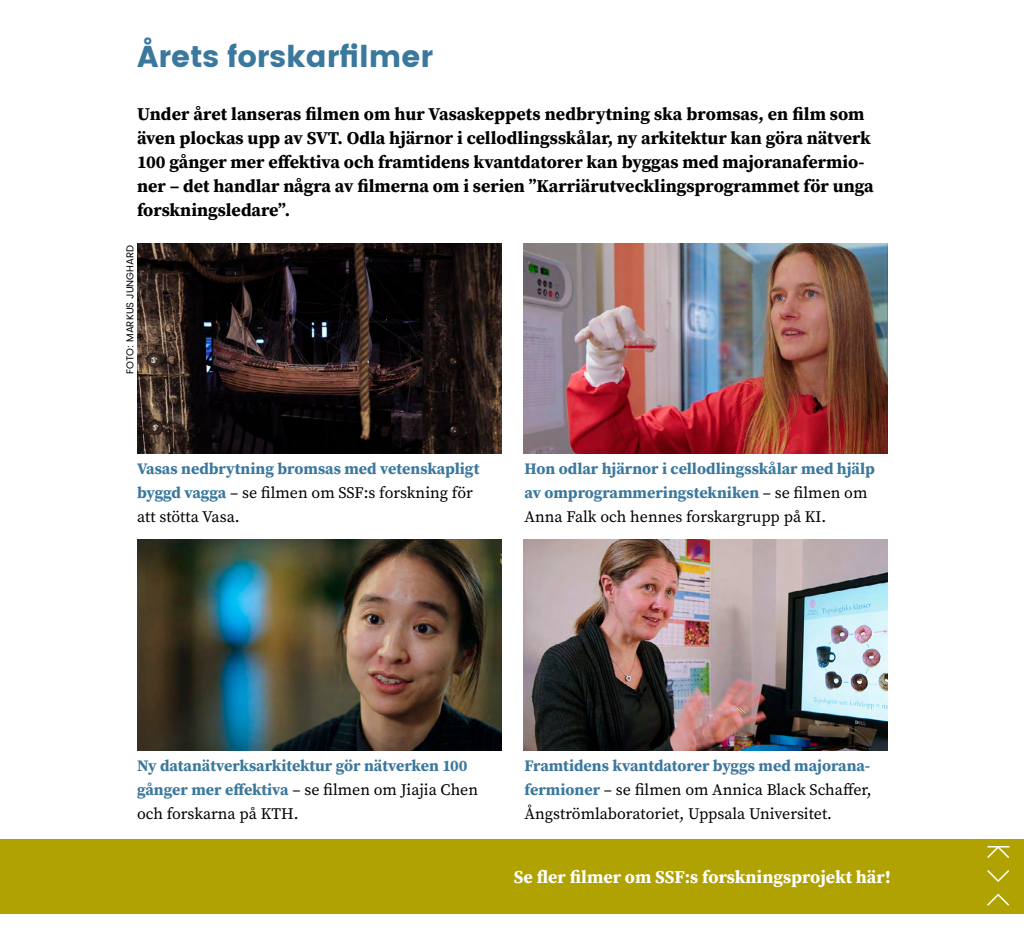
<style>
.page{position:relative;width:1024px;height:950px;background:#fff}
.page>*{position:absolute;margin:0;border:0;box-sizing:border-box;transform-origin:0 0}
.t1{font:30px "Poppins";color:#3b789d}
.t2{font:700 18px/24px "Source Serif Pro";color:#000}
.t3{font:700 18px "Source Serif Pro";color:#fff}
.t4{font:700 16px/24px "Source Serif Pro";color:#3b789d}
.t5{font:16px/24px "Source Serif Pro";color:#000;text-align:justify}
.t6{font:10px "Poppins";color:#000}
.s1{font-weight:400;color:#000}
.s2{font-weight:700;color:#3b789d}
</style>
<div class="page">
<div style="left:0;top:839px;width:1024px;height:75px;background:#b0a200"></div>
<svg style="left:987px;top:893px;width:23px;height:13px"></svg>
<svg style="left:987px;top:870px;width:22px;height:12px"></svg>
<svg style="left:987px;top:846px;width:23px;height:12px"></svg>
<hr style="left:987px;top:846px;width:22px;height:2px;background:#fff">
<img style="left:138px;top:243px;width:364px;height:211px">
<img style="left:138px;top:540px;width:364px;height:211px">
<img style="left:523px;top:243px;width:364px;height:211px">
<img style="left:523px;top:540px;width:364px;height:211px">
<h1 class="t1" style="left:137px;top:39px;width:298px">Årets forskarfilmer</h1>
<p class="t2" style="left:137px;top:101px;width:738px">Under året lanseras filmen om hur Vasaskeppets nedbrytning ska bromsas, en film som även plockas upp av SVT. Odla hjärnor i cellodlingsskålar, ny arkitektur kan göra nätverk 100 gånger mer effektiva och framtidens kvantdatorer kan byggas med majoranafermio&shy;ner – det handlar några av filmerna om i serien ”Karriärutvecklingsprogrammet för unga forskningsledare”.</p>
<p class="t6" style="left:123px;top:374px;width:131px;rotate:-90deg">FOTO: MARKUS JUNGHARD</p>
<p class="t4" style="left:137px;top:456px;width:344px">Vasas nedbrytning bromsas med vetenskapligt byggd vagga <span class="s1">– se filmen om SSF:s forskning för att stötta Vasa.</span></p>
<p class="t4" style="left:525px;top:456px;width:352px">Hon odlar hjärnor i cellodlingsskålar med hjälp av omprogrammeringstekniken <span class="s1">– se filmen om<br>Anna Falk och hennes forskargrupp på KI.</span></p>
<p class="t4" style="left:137px;top:753px;width:343px">Ny datanätverksarkitektur gör nätverken 100 gånger mer effektiva <span class="s1">– se filmen om Jiajia Chen och forskarna på KTH.</span></p>
<p class="t5" style="left:525px;top:753px;width:349px"><span class="s2">Framtidens kvantdatorer byggs med majorana&shy;fermioner</span> – se filmen om Annica Black Schaffer, Ångströmlaboratoriet, Uppsala Universitet.</p>
<p class="t3" style="left:514px;top:865px;width:379px">Se fler filmer om SSF:s forskningsprojekt här!</p>
</div>
